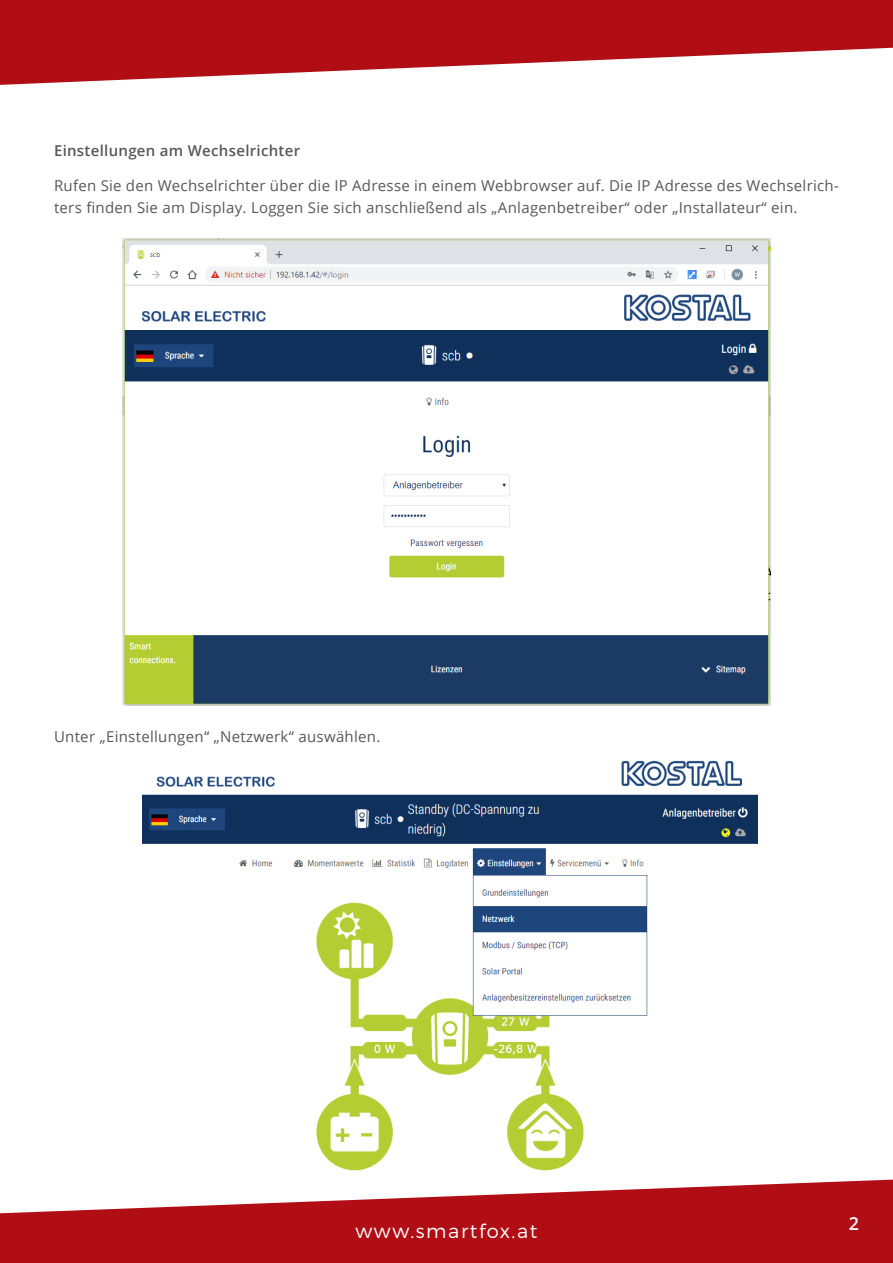
<style>
.page{position:relative;width:893px;height:1263px;background:#fff}
.page>*{position:absolute;margin:0;border:0;box-sizing:border-box;transform-origin:0 0}
.t1{font:300 19.5px "Montserrat";letter-spacing:.08em;color:#fff}
.t2{font:600 18px "Open Sans";color:#fff}
.BASE_TEXT{font:15px/22.5px "Open Sans";letter-spacing:.02em;color:#57585a}
.BASE_TEXT-2{font:600 15px "Open Sans";letter-spacing:.02em;color:#57585a}
</style>
<div class="page">
<svg style="left:0;top:1179px;width:893px;height:84px;fill:#b00d15"></svg>
<svg style="left:0;top:0;width:893px;height:85px;fill:#b00d15"></svg>
<img style="left:122px;top:238px;width:649px;height:468px">
<img style="left:142px;top:760px;width:616px;height:410px">
<p class="BASE_TEXT-2" style="left:54px;top:140px;width:248px">Einstellungen am Wechselrichter</p>
<p class="BASE_TEXT" style="left:54px;top:173px;width:786px">Rufen Sie den Wechselrichter über die IP Adresse in einem Webbrowser auf. Die IP Adresse des Wechselrich&shy;ters finden Sie am Display. Loggen Sie sich anschließend als „Anlagenbetreiber“ oder „Installateur“ ein.</p>
<p class="BASE_TEXT" style="left:54px;top:725px;width:328px">Unter „Einstellungen“ „Netzwerk“ auswählen.</p>
<h1 class="t1" style="left:355px;top:1219px;width:183px">www.smartfox.at</h1>
<p class="t2" style="left:849px;top:1211px;width:12px">2</p>
</div>
